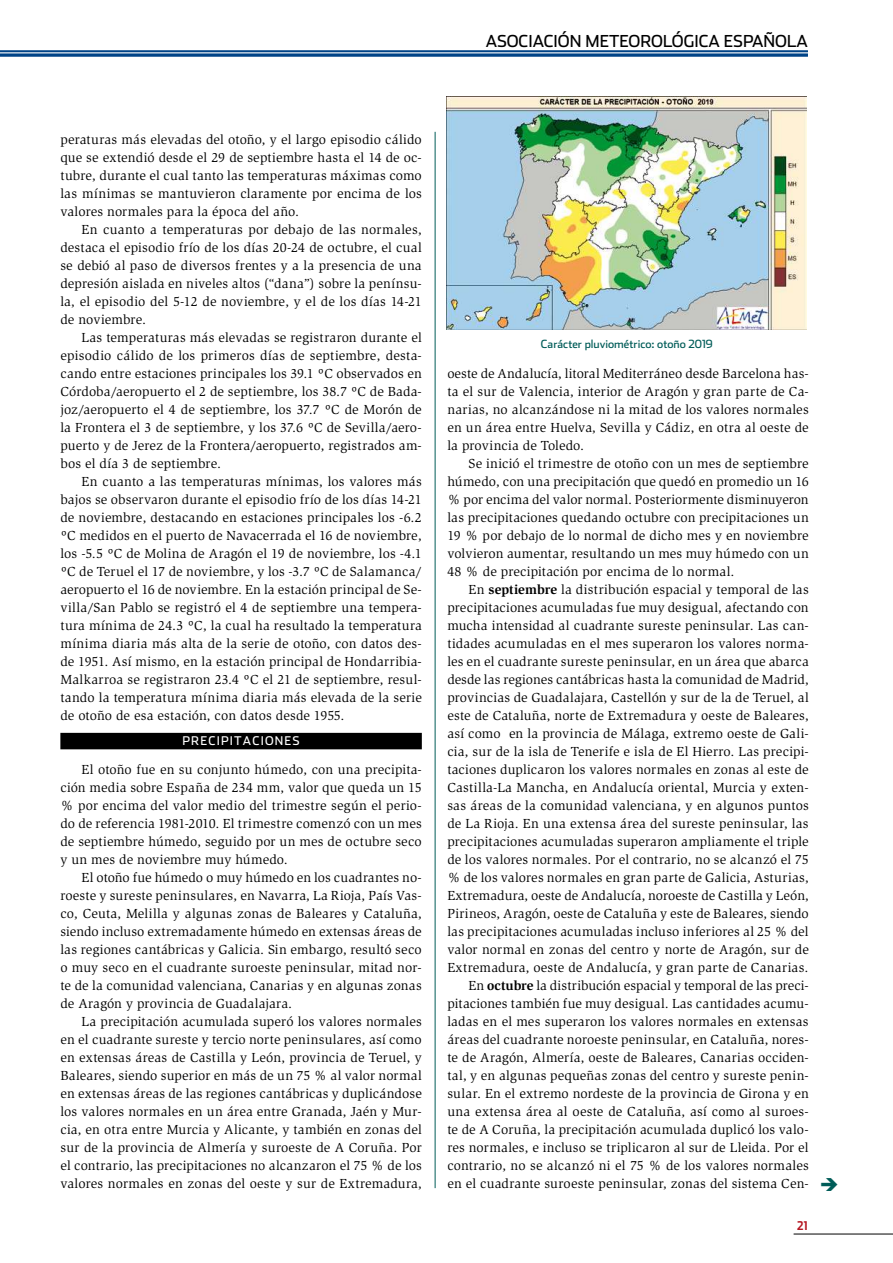
<style>
.page{position:relative;width:893px;height:1263px;background:#fff}
.page>*{position:absolute;margin:0;border:0;box-sizing:border-box;transform-origin:0 0}
.t1{font:16.5px "Stainless";color:#000}
.t2{font:13.5px/18px "Slimbach Std";letter-spacing:.015em;color:#000;text-align:justify}
.t3{font:12px "Stainless";letter-spacing:.1em;color:#fff}
.t4{font:700 12px "Stainless Cond";color:#b51621}
.t5{font:11.25px "Stainless";color:#005c58}
.s1{font-weight:700}
</style>
<div class="page">
<hr style="left:794px;top:1234px;width:99px;height:1px;background:#000">
<svg style="left:0;top:50px;width:808px;height:6px;background:#225c96"></svg>
<hr style="left:0;top:52px;width:808px;height:1px;background:#fff">
<div style="left:60px;top:733px;width:362px;height:16px;background:#000"></div>
<img style="left:446px;top:96px;width:360px;height:234px">
<hr style="left:435px;top:132px;width:1px;height:1056px;background:#005c58">
<p class="t1" style="left:486px;top:31px;width:11px">ASOCIACIÓN</p>
<p class="t1" style="left:586px;top:31px;width:26px">METEOROLÓGICA</p>
<p class="t1" style="left:724px;top:31px;width:12px">ESPAÑOLA</p>
<p class="t2" style="left:60px;top:131px;width:363px">peraturas más elevadas del otoño, y el largo episodio cálido que se extendió desde el 29 de septiembre hasta el 14 de oc&shy;tubre, durante el cual tanto las temperaturas máximas como las mínimas se mantuvieron claramente por encima de los valores normales para la época del año.</p>
<p class="t2" style="left:60px;top:221px;width:363px;text-indent:21px">En cuanto a temperaturas por debajo de las normales, destaca el episodio frío de los días 20-24 de octubre, el cual se debió al paso de diversos frentes y a la presencia de una depresión aislada en niveles altos (“dana”) sobre la penínsu&shy;la, el episodio del 5-12 de noviembre, y el de los días 14-21 de noviembre.</p>
<p class="t2" style="left:60px;top:329px;width:363px;text-indent:21px">Las temperaturas más elevadas se registraron durante el episodio cálido de los primeros días de septiembre, desta&shy;cando entre estaciones principales los 39.1 ºC observados en Córdoba/aeropuerto el 2 de septiembre, los 38.7 ºC de Bada&shy;joz/aeropuerto el 4 de septiembre, los 37.7 ºC de Morón de la Frontera el 3 de septiembre, y los 37.6 ºC de Sevilla/aero&shy;puerto y de Jerez de la Frontera/aeropuerto, registrados am&shy;bos el día 3 de septiembre.</p>
<p class="t2" style="left:60px;top:472px;width:363px;text-indent:21px">En cuanto a las temperaturas mínimas, los valores más bajos se observaron durante el episodio frío de los días 14-21 de noviembre, destacando en estaciones principales los -6.2 ºC medidos en el puerto de Navacerrada el 16 de noviembre, los -5.5 ºC de Molina de Aragón el 19 de noviembre, los -4.1 ºC de Teruel el 17 de noviembre, y los -3.7 ºC de Salamanca/ aeropuerto el 16 de noviembre. En la estación principal de Se&shy;villa/San Pablo se registró el 4 de septiembre una tempera&shy;tura mínima de 24.3 ºC, la cual ha resultado la temperatura mínima diaria más alta de la serie de otoño, con datos des&shy;de 1951. Así mismo, en la estación principal de Hondarribia-Malkarroa se registraron 23.4 ºC el 21 de septiembre, resul&shy;tando la temperatura mínima diaria más elevada de la serie de otoño de esa estación, con datos desde 1955.</p>
<p class="t3" style="left:182px;top:734px;width:119px">precipitaciones</p>
<p class="t2" style="left:60px;top:761px;width:363px;text-indent:21px">El otoño fue en su conjunto húmedo, con una precipita&shy;ción media sobre España de 234 mm, valor que queda un 15 % por encima del valor medio del trimestre según el perio&shy;do de referencia 1981-2010. El trimestre comenzó con un mes de septiembre húmedo, seguido por un mes de octubre seco y un mes de noviembre muy húmedo.</p>
<p class="t2" style="left:60px;top:869px;width:363px;text-indent:21px">El otoño fue húmedo o muy húmedo en los cuadrantes no&shy;roeste y sureste peninsulares, en Navarra, La Rioja, País Vas&shy;co, Ceuta, Melilla y algunas zonas de Baleares y Cataluña, siendo incluso extremadamente húmedo en extensas áreas de las regiones cantábricas y Galicia. Sin embargo, resultó seco o muy seco en el cuadrante suroeste peninsular, mitad nor&shy;te de la comunidad valenciana, Canarias y en algunas zonas de Aragón y provincia de Guadalajara.</p>
<p class="t2" style="left:60px;top:1013px;width:363px;text-indent:21px">La precipitación acumulada superó los valores normales en el cuadrante sureste y tercio norte peninsulares, así como en extensas áreas de Castilla y León, provincia de Teruel, y Baleares, siendo superior en más de un 75 % al valor normal en extensas áreas de las regiones cantábricas y duplicándose los valores normales en un área entre Granada, Jaén y Mur&shy;cia, en otra entre Murcia y Alicante, y también en zonas del sur de la provincia de Almería y suroeste de A Coruña. Por el contrario, las precipitaciones no alcanzaron el 75 % de los valores normales en zonas del oeste y sur de Extremadura,</p>
<p class="t5" style="left:541px;top:337px;width:173px">Carácter pluviométrico: otoño 2019</p>
<p class="t2" style="left:447px;top:364px;width:363px">oeste de Andalucía, litoral Mediterráneo desde Barcelona has&shy;ta el sur de Valencia, interior de Aragón y gran parte de Ca&shy;narias, no alcanzándose ni la mitad de los valores normales en un área entre Huelva, Sevilla y Cádiz, en otra al oeste de la provincia de Toledo.</p>
<p class="t2" style="left:447px;top:454px;width:363px;text-indent:21px">Se inició el trimestre de otoño con un mes de septiembre húmedo, con una precipitación que quedó en promedio un 16 % por encima del valor normal. Posteriormente disminuyeron las precipitaciones quedando octubre con precipitaciones un 19 % por debajo de lo normal de dicho mes y en noviembre volvieron aumentar, resultando un mes muy húmedo con un 48 % de precipitación por encima de lo normal.</p>
<p class="t2" style="left:447px;top:580px;width:363px;text-align:right">En <span class="s1">septiembre</span> la distribución espacial y temporal de las precipitaciones acumuladas fue muy desigual, afectando con mucha intensidad al cuadrante sureste peninsular. Las can&shy;tidades acumuladas en el mes superaron los valores norma&shy;les en el cuadrante sureste peninsular, en un área que abarca desde las regiones cantábricas hasta la comunidad de Madrid, provincias de Guadalajara, Castellón y sur de la de Teruel, al este de Cataluña, norte de Extremadura y oeste de Baleares, así como en la provincia de Málaga, extremo oeste de Gali&shy;cia, sur de la isla de Tenerife e isla de El Hierro. Las precipi&shy;taciones duplicaron los valores normales en zonas al este de Castilla-La Mancha, en Andalucía oriental, Murcia y exten&shy;sas áreas de la comunidad valenciana, y en algunos puntos de La Rioja. En una extensa área del sureste peninsular, las precipitaciones acumuladas superaron ampliamente el triple de los valores normales. Por el contrario, no se alcanzó el 75 % de los valores normales en gran parte de Galicia, Asturias, Extremadura, oeste de Andalucía, noroeste de Castilla y León, Pirineos, Aragón, oeste de Cataluña y este de Baleares, siendo las precipitaciones acumuladas incluso inferiores al 25 % del valor normal en zonas del centro y norte de Aragón, sur de Extremadura, oeste de Andalucía, y gran parte de Canarias.<br>En <span class="s1">octubre</span> la distribución espacial y temporal de las preci&shy;pitaciones también fue muy desigual. Las cantidades acumu&shy;ladas en el mes superaron los valores normales en extensas áreas del cuadrante noroeste peninsular, en Cataluña, nores&shy;te de Aragón, Almería, oeste de Baleares, Canarias occiden&shy;tal, y en algunas pequeñas zonas del centro y sureste penin&shy;sular. En el extremo nordeste de la provincia de Girona y en una extensa área al oeste de Cataluña, así como al suroes&shy;te de A Coruña, la precipitación acumulada duplicó los valo&shy;res normales, e incluso se triplicaron al sur de Lleida. Por el contrario, no se alcanzó ni el 75 % de los valores normales en el cuadrante suroeste peninsular, zonas del sistema Cen-</p>
<p class="t4" style="left:797px;top:1218px;width:12px">21</p>
</div>
